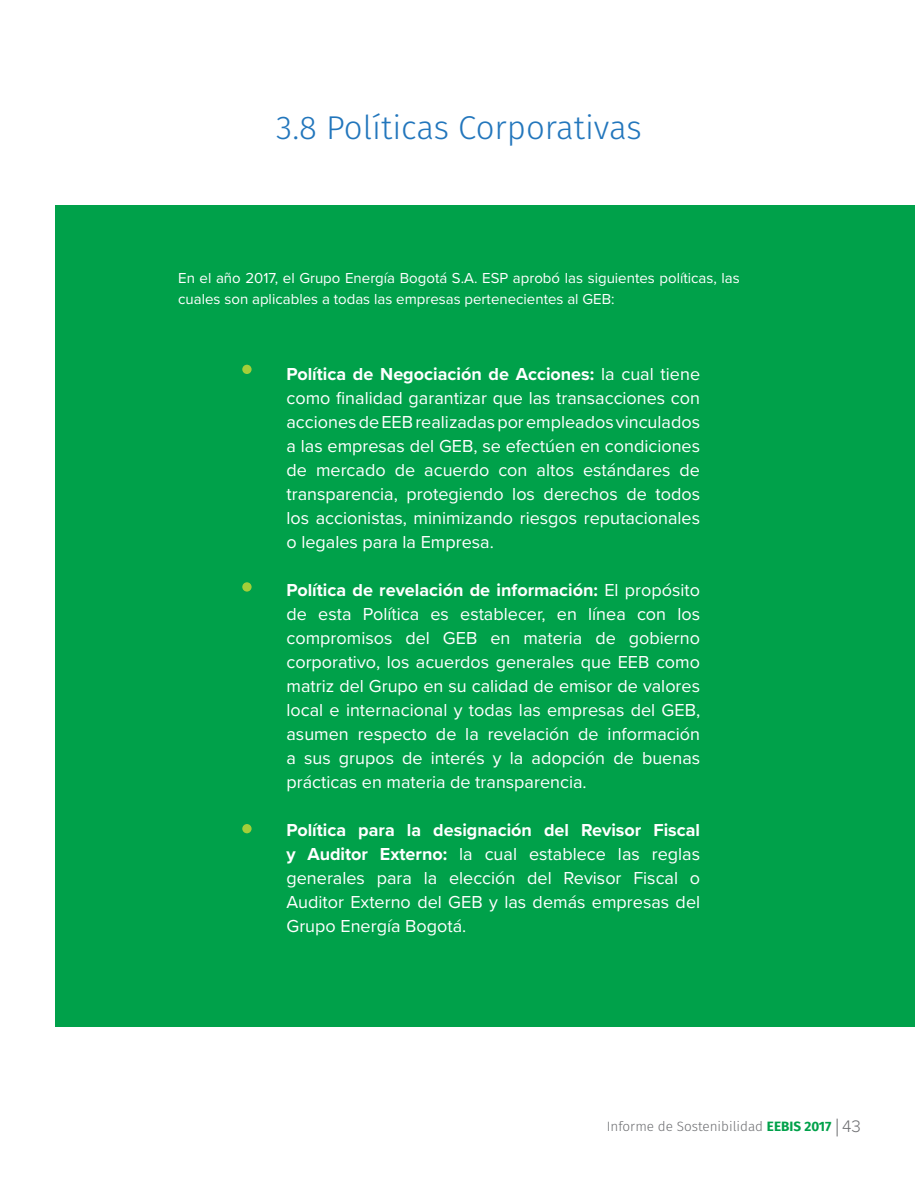
<style>
.page{position:relative;width:918px;height:1188px;background:#fff}
.page>*{position:absolute;margin:0;border:0;box-sizing:border-box;transform-origin:0 0}
.t1{font:300 33px "Fira Sans";color:#2276bc}
.t2{font:18px/24px "Proxima Nova";color:#fff;text-align:justify}
.t3{font:15px/21px "Proxima Nova";color:#fff}
.t4{font:300 13.5px "Fira Sans";color:#6d6e71}
.s1{font-weight:700}
.s2{font-weight:700;color:#00a14a}
.s3{font-family:"Proxima Nova";font-size:17.25px}
</style>
<div class="page">
<svg style="left:837px;top:1119px;width:1px;height:17px"></svg>
<div style="left:55px;top:205px;width:859px;height:822px;background:#00a14a"></div>
<div style="left:242px;top:365px;width:10px;height:9px;background:#a4ce39;border-radius:50%"></div>
<div style="left:242px;top:824px;width:10px;height:9px;background:#a4ce39;border-radius:50%"></div>
<svg style="left:242px;top:582px;width:10px;height:10px"></svg>
<h1 class="t1" style="left:276px;top:104px;width:367px">3.8 Políticas Corporativas</h1>
<p class="t3" style="left:178px;top:267px;width:563px">En el año 2017, el Grupo Energía Bogotá S.A. ESP aprobó las siguientes políticas, las cuales son aplicables a todas las empresas pertenecientes al GEB:</p>
<p class="t2" style="left:286px;top:362px;width:415px"><span class="s1">Política de Negociación de Acciones:</span> la cual tiene como finalidad garantizar que las transacciones con acciones de EEB realizadas por empleados vinculados a las empresas del GEB, se efectúen en condiciones de mercado de acuerdo con altos estándares de transparencia, protegiendo los derechos de todos los accionistas, minimizando riesgos reputacionales o legales para la Empresa.</p>
<p class="t2" style="left:286px;top:578px;width:415px"><span class="s1">Política de revelación de información:</span> El propósito de esta Política es establecer, en línea con los compromisos del GEB en materia de gobierno corporativo, los acuerdos generales que EEB como matriz del Grupo en su calidad de emisor de valores local e internacional y todas las empresas del GEB, asumen respecto de la revelación de información a sus grupos de interés y la adopción de buenas prácticas en materia de transparencia.</p>
<p class="t2" style="left:286px;top:818px;width:415px"><span class="s1">Política para la designación del Revisor Fiscal y Auditor Externo:</span> la cual establece las reglas generales para la elección del Revisor Fiscal o Auditor Externo del GEB y las demás empresas del Grupo Energía Bogotá.</p>
<p class="t4" style="left:607px;top:1117px;width:256px">Informe de Sostenibilidad <span class="s2">EEBIS 2017</span> <span class="s3">43</span></p>
</div>
